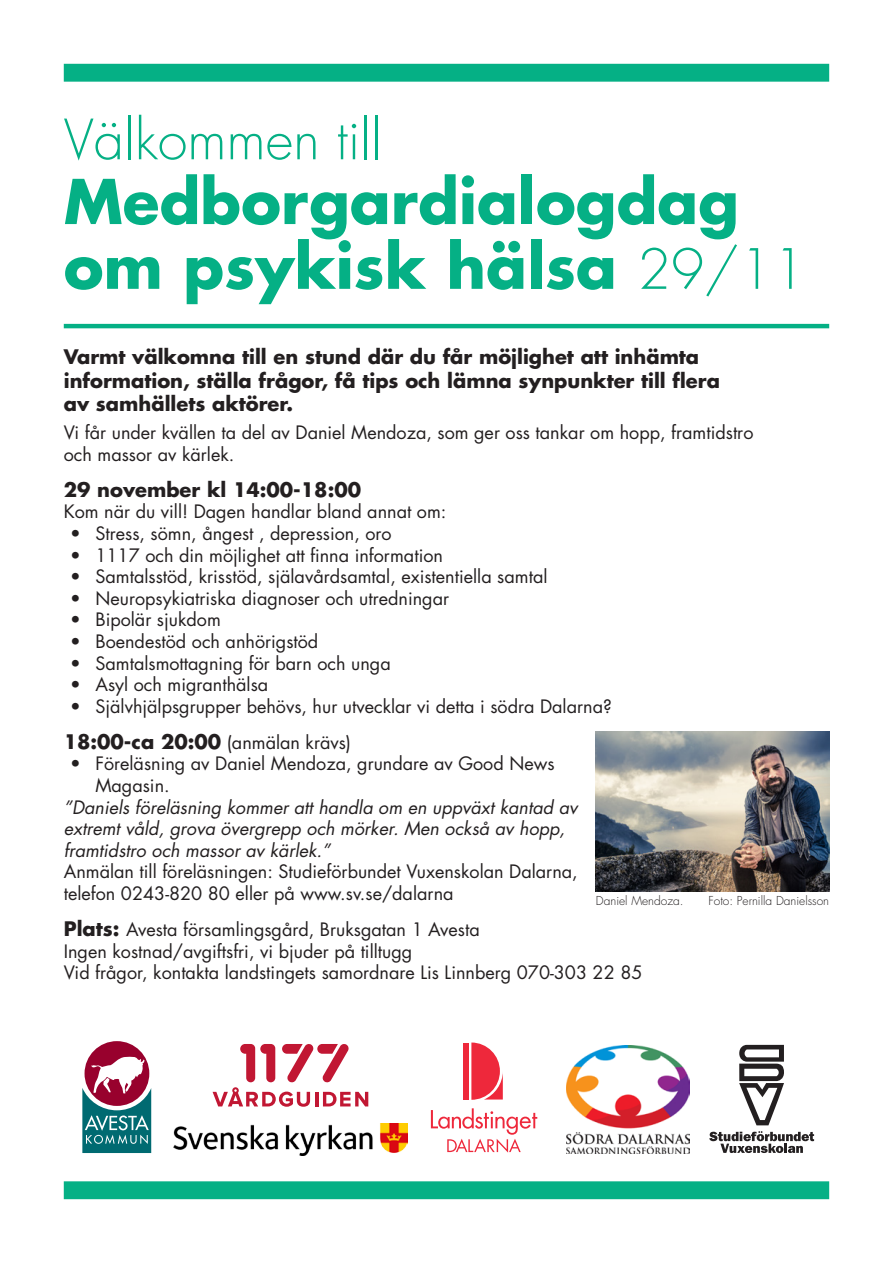
<style>
.page{position:relative;width:893px;height:1263px;background:#fff}
.page>*{position:absolute;margin:0;border:0;box-sizing:border-box;transform-origin:0 0}
.t1{font:700 60px "Futura";color:#05b085}
.t2{font:300 54px "Futura";color:#05b085}
.Bröd{font:700 19.5px/23.4px "Futura";color:#231f20}
.Bröd-2{font:18px/21.6px "Futura";color:#231f20}
.Bröd-3{font:italic 18px/21.6px "Futura";color:#231f20}
.t3{font:300 12px "Futura";color:#231f20}
.s1{font-weight:300;font-size:54px}
.s2{font-weight:700;font-size:19.5px}
</style>
<div class="page">
<hr style="left:64px;top:324px;width:765px;height:4px;background:#05b085">
<svg style="left:213px;top:1044px;width:155px;height:63px"></svg>
<img style="left:567px;top:1045px;width:122px;height:108px">
<img style="left:174px;top:1124px;width:233px;height:31px">
<svg style="left:739px;top:1045px;width:45px;height:80px"></svg>
<svg style="left:709px;top:1131px;width:105px;height:22px"></svg>
<svg style="left:82px;top:1041px;width:69px;height:112px"></svg>
<div style="left:464px;top:1042px;width:5px;height:57px;background:#ee283b"></div>
<svg style="left:471px;top:1042px;width:32px;height:58px"></svg>
<svg style="left:431px;top:1108px;width:106px;height:45px"></svg>
<div style="left:64px;top:64px;width:765px;height:18px;background:#05b085"></div>
<div style="left:64px;top:1181px;width:765px;height:18px;background:#05b085"></div>
<img style="left:596px;top:731px;width:234px;height:160px">
<p class="t2" style="left:64px;top:107px;width:320px">Välkommen till</p>
<p class="t1" style="left:64px;top:162px;width:676px">Medborgardialogdag</p>
<p class="t1" style="left:64px;top:226px;width:744px">om psykisk hälsa <span class="s1">29/11</span></p>
<p class="Bröd" style="left:64px;top:345px;width:658px">Varmt välkomna till en stund där du får möjlighet att inhämta information, ställa frågor, få tips och lämna synpunkter till flera av samhällets aktörer.</p>
<p class="Bröd-2" style="left:64px;top:422px;width:691px">Vi får under kvällen ta del av Daniel Mendoza, som ger oss tankar om hopp, framtidstro och massor av kärlek.</p>
<p class="Bröd" style="left:64px;top:477px;width:299px">29 november kl 14:00-18:00</p>
<p class="Bröd-2" style="left:64px;top:501px;width:384px">Kom när du vill! Dagen handlar bland annat om:</p>
<p class="Bröd-2" style="left:70px;top:523px;width:323px">• Stress, sömn, ångest , depression, oro</p>
<p class="Bröd-2" style="left:70px;top:544px;width:374px">• 1117 och din möjlighet att finna information</p>
<p class="Bröd-2" style="left:70px;top:566px;width:479px">• Samtalsstöd, krisstöd, själavårdsamtal, existentiella samtal</p>
<p class="Bröd-2" style="left:70px;top:587px;width:381px">• Neuropsykiatriska diagnoser och utredningar</p>
<p class="Bröd-2" style="left:70px;top:609px;width:152px">• Bipolär sjukdom</p>
<p class="Bröd-2" style="left:70px;top:631px;width:250px">• Boendestöd och anhörigstöd</p>
<p class="Bröd-2" style="left:70px;top:652px;width:322px">• Samtalsmottagning för barn och unga</p>
<p class="Bröd-2" style="left:70px;top:674px;width:200px">• Asyl och migranthälsa</p>
<p class="Bröd-2" style="left:70px;top:695px;width:543px">• Självhjälpsgrupper behövs, hur utvecklar vi detta i södra Dalarna?</p>
<p class="Bröd-2" style="left:64px;top:732px;width:289px"><span class="s2">18:00-ca 20:00</span> (anmälan krävs)</p>
<p class="Bröd-2" style="left:95px;top:753px;width:461px;text-indent:-25px">• Föreläsning av Daniel Mendoza, grundare av Good News<br>Magasin.</p>
<p class="Bröd-3" style="left:64px;top:796px;width:515px">”Daniels föreläsning kommer att handla om en uppväxt kantad av extremt våld, grova övergrepp och mörker. Men också av hopp, framtidstro och massor av kärlek.”</p>
<p class="Bröd-2" style="left:64px;top:861px;width:516px">Anmälan till föreläsningen: Studieförbundet Vuxenskolan Dalarna, telefon 0243-820 80 eller på www.sv.se/dalarna</p>
<p class="Bröd-2" style="left:64px;top:919px;width:417px"><span class="s2">Plats:</span> Avesta församlingsgård, Bruksgatan 1 Avesta</p>
<p class="Bröd-2" style="left:64px;top:940px;width:350px">Ingen kostnad/avgiftsfri, vi bjuder på tilltugg</p>
<p class="Bröd-2" style="left:64px;top:962px;width:580px">Vid frågor, kontakta landstingets samordnare Lis Linnberg 070-303 22 85</p>
<p class="t3" style="left:596px;top:893px;width:89px">Daniel Mendoza.</p>
<p class="t3" style="left:708px;top:893px;width:122px">Foto: Pernilla Danielsson</p>
</div>
